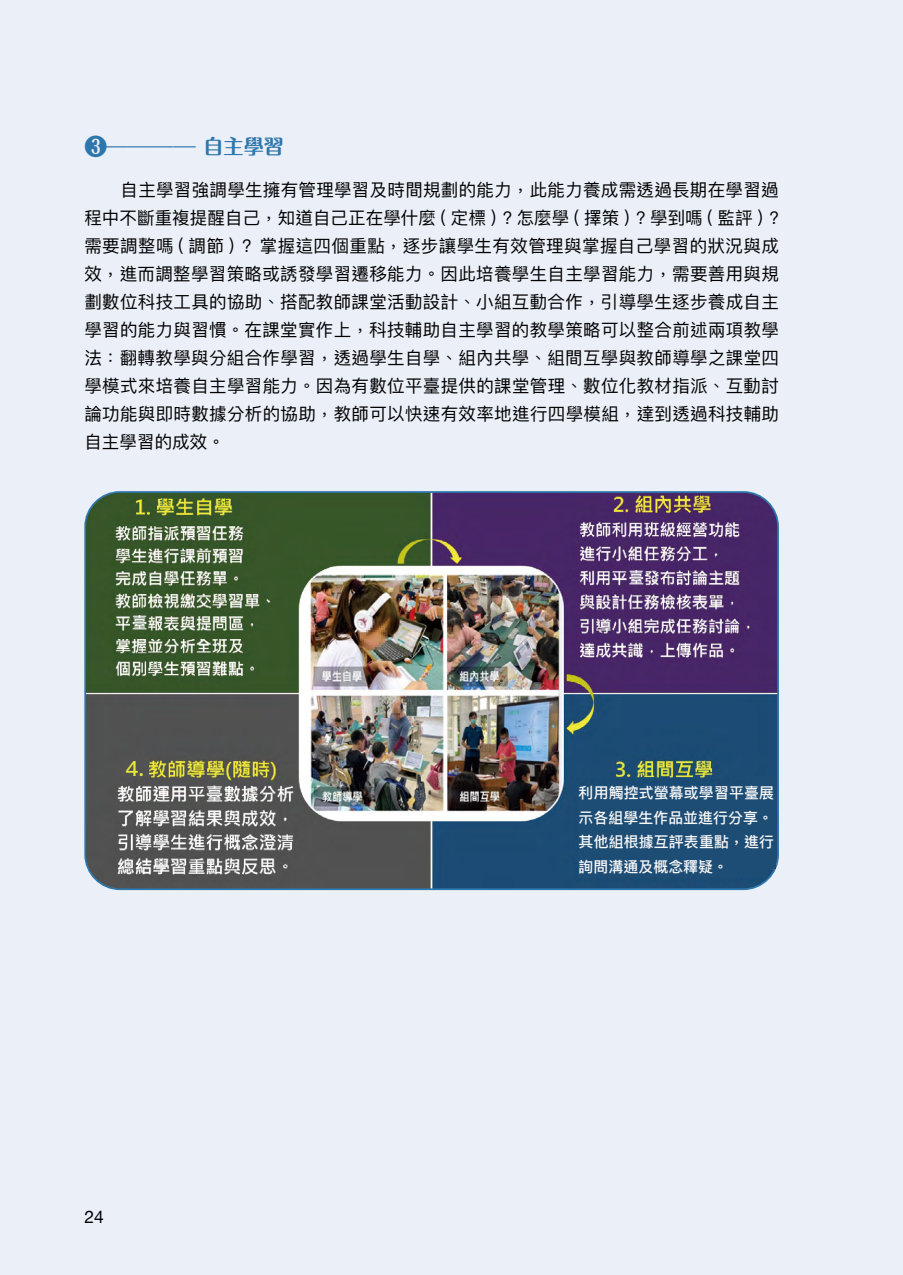
<style>
.page{position:relative;width:903px;height:1275px;background:#ebeff8}
.page>*{position:absolute;margin:0;border:0;box-sizing:border-box;transform-origin:0 0}
.t1{font:22.75px "Maru Fo Pro";color:#2e77ac}
.t2{font:500 21px "Ping Fang TC";color:#e8e73b}
.t3{font:17.5px/28px "Ping Fang TC";letter-spacing:.02em;color:#000;text-align:justify}
.t4{font:17.5px "Helvetica Neue";color:#000}
.t5{font:500 17.5px "Ping Fang TC";color:#f7f8f8}
.t6{font:500 15.75px "Ping Fang TC";color:#f7f8f8}
.t7{font:500 14.88px/24.5px "Ping Fang TC";letter-spacing:.01em;color:#f7f8f8;text-align:justify}
.s1{font-weight:500}
.s2{font-weight:700;font-size:20.12px}
</style>
<div class="page">
<img style="left:87px;top:492px;width:691px;height:397px">
<div style="left:84px;top:491px;width:695px;height:399px;border:2px solid #2e77ac;border-radius:35px"></div>
<div style="left:122px;top:756px;width:26px;height:21px;background:#525252"></div>
<div style="left:206px;top:784px;width:17px;height:18px;background:#525252"></div>
<div style="left:131px;top:613px;width:17px;height:18px;background:#38552b"></div>
<div style="left:627px;top:568px;width:18px;height:18px;background:#482767"></div>
<div style="left:578px;top:784px;width:190px;height:93px;background:#1d4c74"></div>
<div style="left:753px;top:776px;width:23px;height:93px;background:#1d4c74"></div>
<h1 class="t1" style="left:84px;top:126px;width:201px"><span class="s1">❸</span>———— <span class="s2">自主學習</span></h1>
<p class="t3" style="left:84px;top:176px;width:696px;text-indent:36px">自主學習強調學生擁有管理學習及時間規劃的能力，此能力養成需透過長期在學習過程中不斷重複提醒自己，知道自己正在學什麼 ( 定標 ) ? 怎麼學 ( 擇策 ) ? 學到嗎 ( 監評 ) ?需要調整嗎 ( 調節 ) ? 掌握這四個重點，逐步讓學生有效管理與掌握自己學習的狀況與成效，進而調整學習策略或誘發學習遷移能力。因此培養學生自主學習能力，需要善用與規劃數位科技工具的協助、搭配教師課堂活動設計、小組互動合作，引導學生逐步養成自主學習的能力與習慣。在課堂實作上，科技輔助自主學習的教學策略可以整合前述兩項教學法：翻轉教學與分組合作學習，透過學生自學、組內共學、組間互學與教師導學之課堂四學模式來培養自主學習能力。因為有數位平臺提供的課堂管理、數位化教材指派、互動討論功能與即時數據分析的協助，教師可以快速有效率地進行四學模組，達到透過科技輔助自主學習的成效。</p>
<p class="t6" style="left:132px;top:613px;width:17px">臺</p>
<p class="t2" style="left:126px;top:755px;width:20px">4.</p>
<p class="t5" style="left:206px;top:782px;width:19px">臺</p>
<p class="t4" style="left:84px;top:1204px;width:21px">24</p>
<p class="t6" style="left:628px;top:568px;width:17px">臺</p>
<p class="t7" style="left:579px;top:781px;width:197px">利用觸控式螢幕或學習平臺展示各組學生作品並進行分享。其他組根據互評表重點，進行詢問溝通及概念釋疑。</p>
</div>
